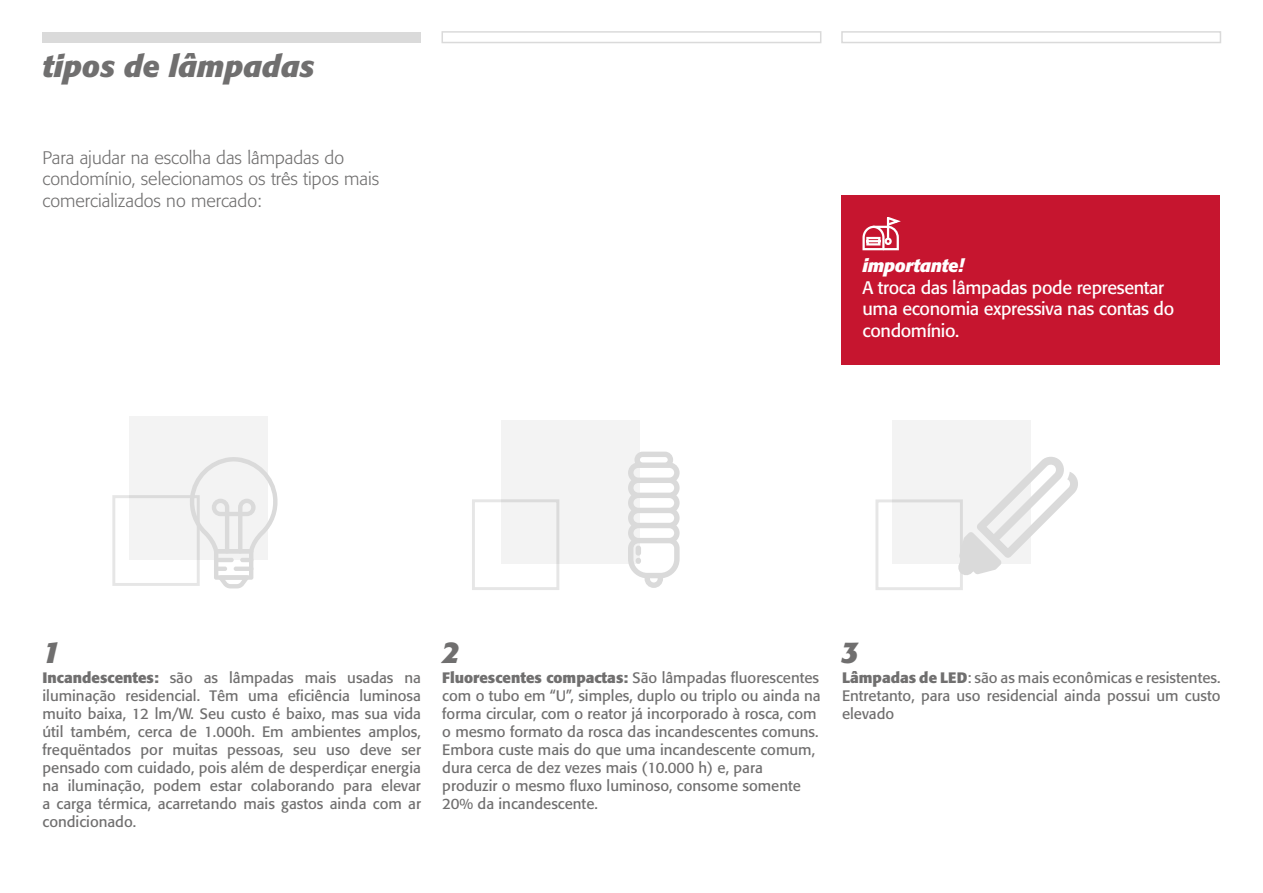
<style>
.page{position:relative;width:1263px;height:893px;background:#fff}
.page>*{position:absolute;margin:0;border:0;box-sizing:border-box;transform-origin:0 0}
.t1{font:italic 700 30px "Formata";color:#706f6f}
.t2{font:300 18px/21.6px "Formata";color:#706f6f}
.t3{font:18px/21.6px "Formata";letter-spacing:-.02em;color:#fff}
.t4{font:italic 700 18px "Formata";letter-spacing:-.02em;color:#fff}
.t5{font:15px/18px "Formata";color:#706f6f;text-align:justify}
.s1{font-weight:700}
</style>
<div class="page">
<div style="left:841px;top:196px;width:379px;height:169px;background:#c6152f"></div>
<svg style="left:862px;top:217px;width:39px;height:34px"></svg>
<div style="left:43px;top:32px;width:378px;height:11px;background:#dadada"></div>
<div style="left:441px;top:31px;width:380px;height:12px;border:2px solid #dadada"></div>
<div style="left:841px;top:31px;width:380px;height:12px;border:2px solid #dadada"></div>
<div style="left:892px;top:421px;width:138px;height:143px;background:#f3f3f3"></div>
<div style="left:129px;top:416px;width:138px;height:144px;background:#f3f3f3"></div>
<svg style="left:189px;top:457px;width:89px;height:131px"></svg>
<div style="left:501px;top:420px;width:138px;height:144px;background:#f3f3f3"></div>
<svg style="left:628px;top:452px;width:52px;height:136px"></svg>
<div style="left:636px;top:546px;width:5px;height:10px;background:#dadada;border-radius:3px"></div>
<svg style="left:958px;top:455px;width:120px;height:120px"></svg>
<h1 class="t1" style="left:43px;top:47px;width:273px">tipos de lâmpadas</h1>
<p class="t2" style="left:43px;top:147px;width:338px">Para ajudar na escolha das lâmpadas do condomínio, selecionamos os três tipos mais comercializados no mercado:</p>
<p class="t4" style="left:862px;top:254px;width:103px">importante!</p>
<p class="t3" style="left:862px;top:276px;width:313px">A troca das lâmpadas pode representar uma economia expressiva nas contas do condomínio.</p>
<h1 class="t1" style="left:43px;top:633px;width:19px">1</h1>
<h1 class="t1" style="left:442px;top:633px;width:19px">2</h1>
<h1 class="t1" style="left:841px;top:633px;width:19px">3</h1>
<p class="t5" style="left:43px;top:668px;width:380px"><span class="s1">Incandescentes:</span> são as lâmpadas mais usadas na iluminação residencial. Têm uma eficiência luminosa muito baixa, 12 lm/W. Seu custo é baixo, mas sua vida útil também, cerca de 1.000h. Em ambientes amplos, frequëntados por muitas pessoas, seu uso deve ser pensado com cuidado, pois além de desperdiçar energia na iluminação, podem estar colaborando para elevar a carga térmica, acarretando mais gastos ainda com ar condicionado.</p>
<p class="t5" style="left:442px;top:668px;width:380px;text-align:left"><span class="s1">Fluorescentes compactas:</span> São lâmpadas fluorescentes com o tubo em “U”, simples, duplo ou triplo ou ainda na forma circular, com o reator já incorporado à rosca, com o mesmo formato da rosca das incandescentes comuns.<br>Embora custe mais do que uma incandescente comum, dura cerca de dez vezes mais (10.000 h) e, para produzir o mesmo fluxo luminoso, consome somente 20% da incandescente.</p>
<p class="t5" style="left:842px;top:668px;width:380px"><span class="s1">Lâmpadas de LED</span>: são as mais econômicas e resistentes.<br>Entretanto, para uso residencial ainda possui um custo elevado</p>
</div>
